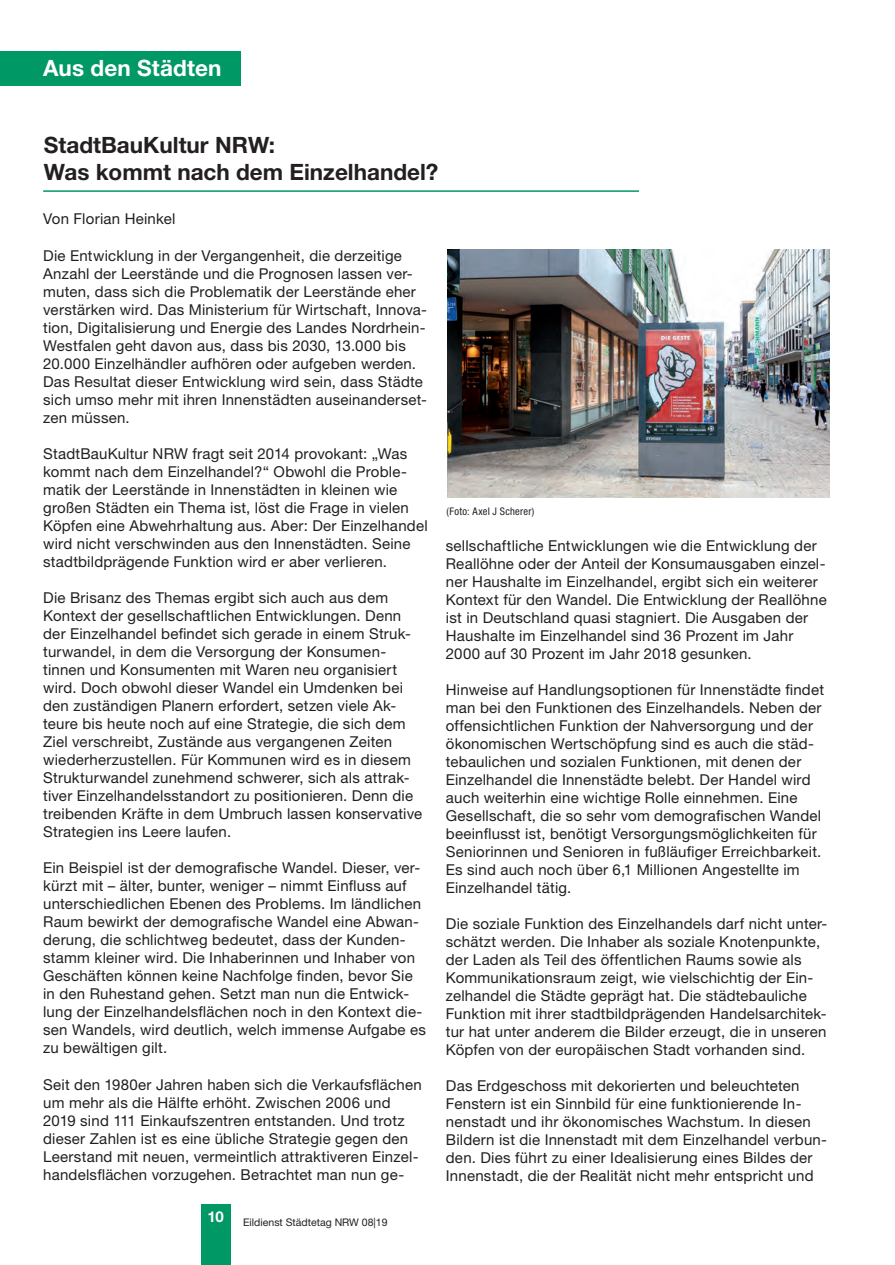
<style>
.page{position:relative;width:895px;height:1265px;background:#fff}
.page>*{position:absolute;margin:0;border:0;box-sizing:border-box;transform-origin:0 0}
.t1{font:700 22.5px/27px "Helvetica Neue LT Pro";color:#231f20}
.t2{font:700 22.5px "Helvetica Neue LT Pro";letter-spacing:.005em;color:#fff}
.t3{font:15px/18px "Helvetica Neue LT Pro";letter-spacing:.015em;color:#231f20}
.t4{font:700 15px "Helvetica Neue LT Pro";color:#fff}
.t5{font:10.5px "Helvetica Neue LT Pro";color:#231f20}
.t6{font:condensed 10.5px "Helvetica Neue LT Pro";letter-spacing:.025em;color:#231f20}
</style>
<div class="page">
<div style="left:200px;top:1204px;width:30px;height:60px;background:#009864"></div>
<hr style="left:43px;top:190px;width:595px;height:2px;background:#009864">
<img style="left:447px;top:249px;width:382px;height:248px">
<div style="left:0;top:52px;width:240px;height:34px;background:#009864"></div>
<h1 class="t2" style="left:43px;top:54px;width:180px">Aus den Städten</h1>
<h1 class="t1" style="left:44px;top:131px;width:396px">StadtBauKultur NRW:<br>Was kommt nach dem Einzelhandel?</h1>
<p class="t3" style="left:43px;top:209px;width:134px">Von Florian Heinkel</p>
<p class="t3" style="left:43px;top:246px;width:385px">Die Entwicklung in der Vergangenheit, die derzeitige Anzahl der Leerstände und die Prognosen lassen ver&shy;muten, dass sich die Problematik der Leerstände eher verstärken wird. Das Ministerium für Wirtschaft, Innova&shy;tion, Digitalisierung und Energie des Landes Nordrhein-Westfalen geht davon aus, dass bis 2030, 13.000 bis 20.000 Einzelhändler aufhören oder aufgeben werden.<br>Das Resultat dieser Entwicklung wird sein, dass Städte sich umso mehr mit ihren Innenstädten auseinanderset&shy;zen müssen.</p>
<p class="t3" style="left:43px;top:444px;width:386px">StadtBauKultur NRW fragt seit 2014 provokant: „Was kommt nach dem Einzelhandel?“ Obwohl die Proble&shy;matik der Leerstände in Innenstädten in kleinen wie großen Städten ein Thema ist, löst die Frage in vielen Köpfen eine Abwehrhaltung aus. Aber: Der Einzelhandel wird nicht verschwinden aus den Innenstädten. Seine stadtbildprägende Funktion wird er aber verlieren.</p>
<p class="t3" style="left:43px;top:588px;width:380px">Die Brisanz des Themas ergibt sich auch aus dem Kontext der gesellschaftlichen Entwicklungen. Denn der Einzelhandel befindet sich gerade in einem Struk&shy;turwandel, in dem die Versorgung der Konsumen&shy;tinnen und Konsumenten mit Waren neu organisiert wird. Doch obwohl dieser Wandel ein Umdenken bei den zuständigen Planern erfordert, setzen viele Ak&shy;teure bis heute noch auf eine Strategie, die sich dem Ziel verschreibt, Zustände aus vergangenen Zeiten wiederherzustellen. Für Kommunen wird es in diesem Strukturwandel zunehmend schwerer, sich als attrak&shy;tiver Einzelhandelsstandort zu positionieren. Denn die treibenden Kräfte in dem Umbruch lassen konservative Strategien ins Leere laufen.</p>
<p class="t3" style="left:43px;top:858px;width:384px">Ein Beispiel ist der demografische Wandel. Dieser, ver&shy;kürzt mit – älter, bunter, weniger – nimmt Einfluss auf unterschiedlichen Ebenen des Problems. Im ländlichen Raum bewirkt der demografische Wandel eine Abwan&shy;derung, die schlichtweg bedeutet, dass der Kunden&shy;stamm kleiner wird. Die Inhaberinnen und Inhaber von Geschäften können keine Nachfolge finden, bevor Sie in den Ruhestand gehen. Setzt man nun die Entwick&shy;lung der Einzelhandelsflächen noch in den Kontext die&shy;sen Wandels, wird deutlich, welch immense Aufgabe es zu bewältigen gilt.</p>
<p class="t3" style="left:43px;top:1074px;width:380px">Seit den 1980er Jahren haben sich die Verkaufsflächen um mehr als die Hälfte erhöht. Zwischen 2006 und 2019 sind 111 Einkaufszentren entstanden. Und trotz dieser Zahlen ist es eine übliche Strategie gegen den Leerstand mit neuen, vermeintlich attraktiveren Einzel&shy;handelsflächen vorzugehen. Betrachtet man nun ge-</p>
<p class="t6" style="left:446px;top:505px;width:89px">(Foto: Axel J Scherer)</p>
<p class="t3" style="left:445px;top:535px;width:382px">sellschaftliche Entwicklungen wie die Entwicklung der Reallöhne oder der Anteil der Konsumausgaben einzel&shy;ner Haushalte im Einzelhandel, ergibt sich ein weiterer Kontext für den Wandel. Die Entwicklung der Reallöhne ist in Deutschland quasi stagniert. Die Ausgaben der Haushalte im Einzelhandel sind 36 Prozent im Jahr 2000 auf 30 Prozent im Jahr 2018 gesunken.</p>
<p class="t3" style="left:445px;top:679px;width:379px">Hinweise auf Handlungsoptionen für Innenstädte findet man bei den Funktionen des Einzelhandels. Neben der offensichtlichen Funktion der Nahversorgung und der ökonomischen Wertschöpfung sind es auch die städ&shy;tebaulichen und sozialen Funktionen, mit denen der Einzelhandel die Innenstädte belebt. Der Handel wird auch weiterhin eine wichtige Rolle einnehmen. Eine Gesellschaft, die so sehr vom demografischen Wandel beeinflusst ist, benötigt Versorgungsmöglichkeiten für Seniorinnen und Senioren in fußläufiger Erreichbarkeit.<br>Es sind auch noch über 6,1 Millionen Angestellte im Einzelhandel tätig.</p>
<p class="t3" style="left:445px;top:913px;width:383px">Die soziale Funktion des Einzelhandels darf nicht unter&shy;schätzt werden. Die Inhaber als soziale Knotenpunkte, der Laden als Teil des öffentlichen Raums sowie als Kommunikationsraum zeigt, wie vielschichtig der Ein&shy;zelhandel die Städte geprägt hat. Die städtebauliche Funktion mit ihrer stadtbildprägenden Handelsarchitek&shy;tur hat unter anderem die Bilder erzeugt, die in unseren Köpfen von der europäischen Stadt vorhanden sind.</p>
<p class="t3" style="left:445px;top:1075px;width:382px">Das Erdgeschoss mit dekorierten und beleuchteten Fenstern ist ein Sinnbild für eine funktionierende In&shy;nenstadt und ihr ökonomisches Wachstum. In diesen Bildern ist die Innenstadt mit dem Einzelhandel verbun&shy;den. Dies führt zu einer Idealisierung eines Bildes der Innenstadt, die der Realität nicht mehr entspricht und</p>
<p class="t4" style="left:207px;top:1207px;width:18px">10</p>
<p class="t5" style="left:243px;top:1214px;width:146px">Eildienst Städtetag NRW 08|19</p>
</div>
